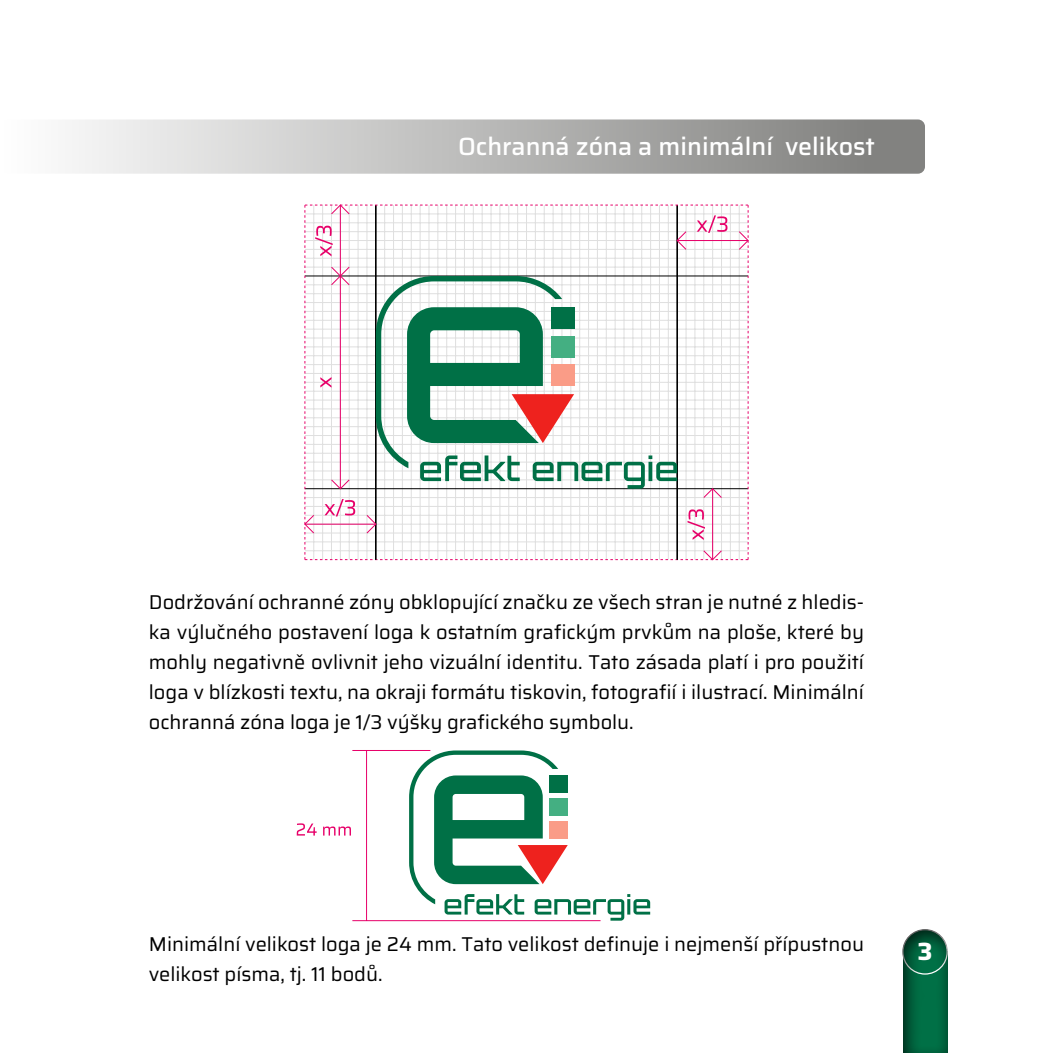
<style>
.page{position:relative;width:1053px;height:1053px;background:#fff}
.page>*{position:absolute;margin:0;border:0;box-sizing:border-box;transform-origin:0 0}
.t1{font:500 25px "Saira";color:#fff}
.t2{font:700 25px "Saira";color:#fff}
.t3{font:20px/30px "Saira";color:#000;text-align:justify}
</style>
<div class="page">
<div style="left:859px;top:894px;width:129px;height:158px;background:#000;opacity:.75"></div>
<svg style="left:72px;top:119px;width:852px;height:55px;background:#b8b8b7"></svg>
<svg style="left:409px;top:750px;width:241px;height:170px"></svg>
<hr style="left:366px;top:750px;width:1px;height:170px;background:#e70069">
<hr style="left:352px;top:750px;width:78px;height:1px;background:#e70069">
<hr style="left:352px;top:920px;width:248px;height:1px;background:#e70069">
<svg style="left:297px;top:823px;width:19px;height:12px"></svg>
<svg style="left:323px;top:826px;width:28px;height:9px"></svg>
<svg style="left:304px;top:204px;width:444px;height:356px"></svg>
<p class="t1" style="left:458px;top:127px;width:418px">Ochranná zóna a minimální velikost</p>
<p class="t3" style="left:149px;top:587px;width:716px">Dodržování ochranné zóny obklopující značku ze všech stran je nutné z hledis&shy;ka výlučného postavení loga k ostatním grafickým prvkům na ploše, které by mohly negativně ovlivnit jeho vizuální identitu. Tato zásada platí i pro použití loga v blízkosti textu, na okraji formátu tiskovin, fotografií i ilustrací. Minimální ochranná zóna loga je 1/3 výšky grafického symbolu.</p>
<p class="t3" style="left:149px;top:929px;width:716px">Minimální velikost loga je 24 mm. Tato velikost definuje i nejmenší přípustnou velikost písma, tj. 11 bodů.</p>
<p class="t2" style="left:917px;top:932px;width:17px">3</p>
</div>
